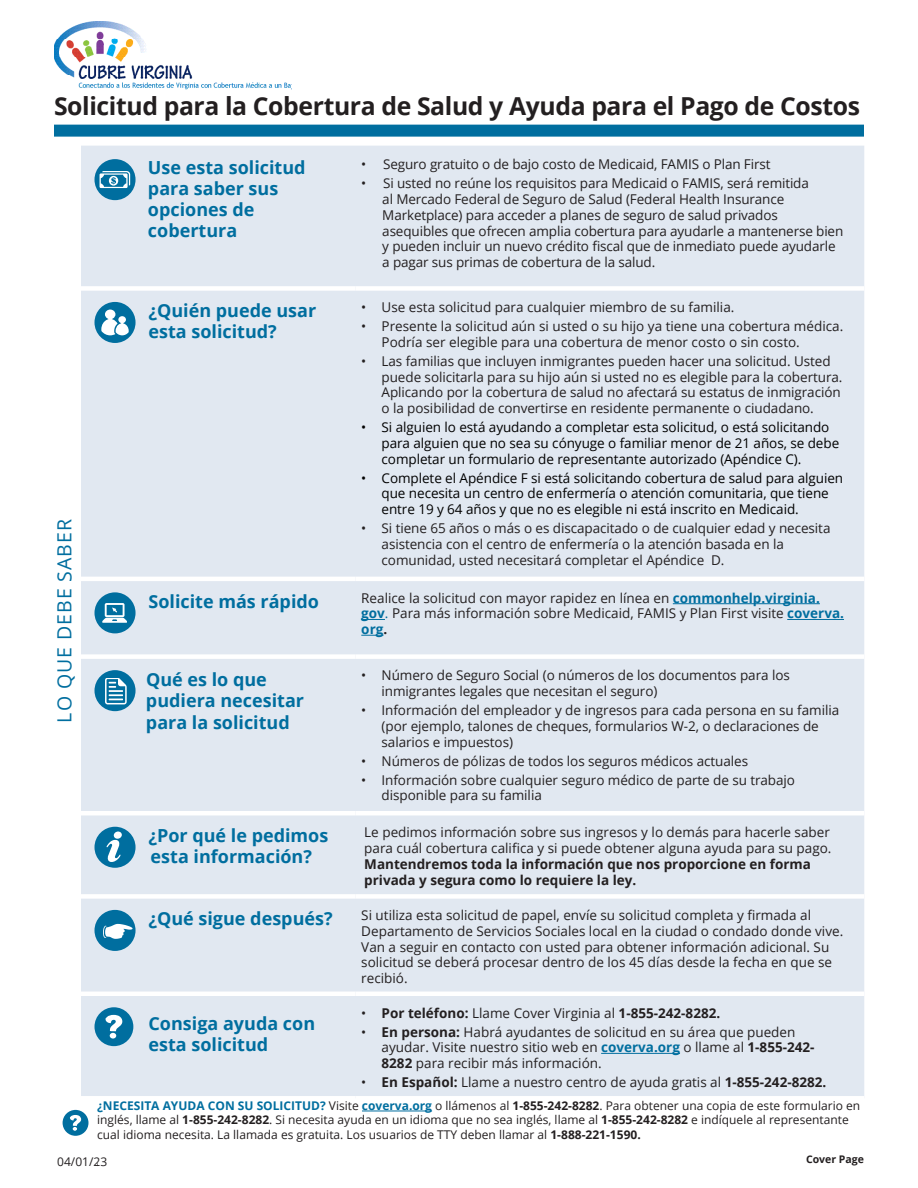
<style>
.page{position:relative;width:918px;height:1188px;background:#fff}
.page>*{position:absolute;margin:0;border:0;box-sizing:border-box;transform-origin:0 0}
.Section_Header{font:700 24.75px "Open Sans";letter-spacing:-.015em;color:#231f20}
.new_heading{font:19.5px "Open Sans";letter-spacing:.05em;color:#006e9f}
.header_page1{font:700 18px/21px "Open Sans";color:#006e9f}
.text_no_indent{font:700 18px/21px "Open Sans";color:#006e9f}
.text_no_indent-2{font:13.5px/15.8px "Open Sans";letter-spacing:-.005em;color:#231f20}
.t1{font:13.5px/15.8px "Open Sans";letter-spacing:-.005em;color:#000}
.t2{font:700 13.5px "Open Sans";color:#231f20}
.Section_Header-2{font:12px/14.7px "Open Sans";color:#231f20}
.text_no_indent-3{font:12px "Open Sans";color:#231f20}
.Section_Header-3{font:700 10.5px "Open Sans";color:#231f20}
.s1{font-weight:700;color:#006e9f}
.s2{color:#006e9f}
.s3{font-weight:700}
.s4{font-weight:400}
</style>
<div class="page">
<div style="left:63px;top:1110px;width:25px;height:26px;background:#006e9f;border-radius:50%"></div>
<svg style="left:70px;top:1115px;width:11px;height:16px"></svg>
<div style="left:81px;top:146px;width:783px;height:950px;background:#e1e8f1"></div>
<div style="left:81px;top:286px;width:274px;height:5px;background:#fff"></div>
<div style="left:355px;top:286px;width:509px;height:5px;background:#fff"></div>
<hr style="left:81px;top:577px;width:274px;height:4px;background:#fff">
<hr style="left:355px;top:577px;width:509px;height:4px;background:#fff">
<div style="left:81px;top:654px;width:274px;height:5px;background:#fff"></div>
<div style="left:355px;top:654px;width:509px;height:5px;background:#fff"></div>
<hr style="left:81px;top:811px;width:274px;height:4px;background:#fff">
<hr style="left:355px;top:811px;width:509px;height:4px;background:#fff">
<div style="left:81px;top:894px;width:274px;height:5px;background:#fff"></div>
<div style="left:355px;top:894px;width:509px;height:5px;background:#fff"></div>
<hr style="left:81px;top:992px;width:274px;height:4px;background:#fff">
<hr style="left:355px;top:992px;width:509px;height:4px;background:#fff">
<div style="left:94px;top:159px;width:42px;height:41px;background:#006e9f;border-radius:50%"></div>
<svg style="left:100px;top:171px;width:30px;height:17px"></svg>
<div style="left:94px;top:302px;width:42px;height:41px;background:#006e9f;border-radius:50%"></div>
<svg style="left:101px;top:310px;width:28px;height:25px"></svg>
<div style="left:94px;top:592px;width:42px;height:41px;background:#006e9f;border-radius:50%"></div>
<svg style="left:102px;top:603px;width:25px;height:20px"></svg>
<hr style="left:673px;top:603px;width:147px;height:1px;background:#006e9f">
<svg style="left:361px;top:619px;width:24px;height:1px"></svg>
<hr style="left:787px;top:619px;width:57px;height:1px;background:#006e9f">
<svg style="left:361px;top:635px;width:22px;height:1px"></svg>
<div style="left:94px;top:670px;width:42px;height:41px;background:#006e9f;border-radius:50%"></div>
<svg style="left:105px;top:678px;width:22px;height:26px"></svg>
<div style="left:94px;top:827px;width:42px;height:41px;background:#006e9f;border-radius:50%"></div>
<svg style="left:107px;top:832px;width:15px;height:30px"></svg>
<div style="left:94px;top:910px;width:42px;height:41px;background:#006e9f;border-radius:50%"></div>
<svg style="left:103px;top:924px;width:30px;height:15px"></svg>
<div style="left:95px;top:1007px;width:38px;height:39px;background:#006e9f;border-radius:50%"></div>
<svg style="left:105px;top:1015px;width:17px;height:24px"></svg>
<hr style="left:601px;top:1053px;width:79px;height:1px;background:#006e9f">
<img style="left:54px;top:22px;width:238px;height:67px">
<div style="left:54px;top:125px;width:810px;height:12px;background:#006e9f"></div>
<hr style="left:362px;top:1111px;width:70px;height:1px;background:#006e9f">
<p class="Section_Header" style="left:54px;top:88px;width:808px">Solicitud para la Cobertura de Salud y Ayuda para el Pago de Costos</p>
<p class="text_no_indent" style="left:148px;top:156px;width:159px">Use esta solicitud</p>
<p class="text_no_indent" style="left:148px;top:177px;width:132px">para saber sus opciones de cobertura</p>
<p class="text_no_indent-2" style="left:361px;top:156px;width:411px">• Seguro gratuito o de bajo costo de Medicaid, FAMIS o Plan First</p>
<p class="text_no_indent-2" style="left:382px;top:175px;width:463px;text-indent:-21px">• Si usted no reúne los requisitos para Medicaid o FAMIS, será remitida<br>al Mercado Federal de Seguro de Salud (Federal Health Insurance Marketplace) para acceder a planes de seguro de salud privados asequibles que ofrecen amplia cobertura para ayudarle a mantenerse bien y pueden incluir un nuevo crédito fiscal que de inmediato puede ayudarle a pagar sus primas de cobertura de la salud.</p>
<p class="new_heading" style="left:51px;top:723px;width:205px;rotate:-90deg">LO QUE DEBE SABER</p>
<p class="header_page1" style="left:148px;top:300px;width:169px">¿Quién puede usar esta solicitud?</p>
<p class="text_no_indent-2" style="left:361px;top:299px;width:375px">• Use esta solicitud para cualquier miembro de su familia.</p>
<p class="text_no_indent-2" style="left:382px;top:318px;width:463px;text-indent:-20px">• Presente la solicitud aún si usted o su hijo ya tiene una cobertura médica.<br>Podría ser elegible para una cobertura de menor costo o sin costo.</p>
<p class="text_no_indent-2" style="left:382px;top:353px;width:462px;text-indent:-20px">• Las familias que incluyen inmigrantes pueden hacer una solicitud. Usted puede solicitarla para su hijo aún si usted no es elegible para la cobertura.<br>Aplicando por la cobertura de salud no afectará su estatus de inmigración o la posibilidad de convertirse en residente permanente o ciudadano.</p>
<p class="t1" style="left:382px;top:419px;width:459px;text-indent:-20px">• Si alguien lo está ayudando a completar esta solicitud, o está solicitando para alguien que no sea su cónyuge o familiar menor de 21 años, se debe completar un formulario de representante autorizado (Apéndice C).</p>
<p class="t1" style="left:382px;top:470px;width:463px;text-indent:-20px">• Complete el Apéndice F si está solicitando cobertura de salud para alguien que necesita un centro de enfermería o atención comunitaria, que tiene entre 19 y 64 años y que no es elegible ni está inscrito en Medicaid.</p>
<p class="text_no_indent-2" style="left:382px;top:520px;width:450px;text-indent:-20px">• Si tiene 65 años o más o es discapacitado o de cualquier edad y necesita asistencia con el centro de enfermería o la atención basada en la comunidad, usted necesitará completar el Apéndice D.</p>
<p class="header_page1" style="left:148px;top:590px;width:172px">Solicite más rápido</p>
<p class="text_no_indent-2" style="left:361px;top:590px;width:484px">Realice la solicitud con mayor rapidez en línea en <span class="s1">commonhelp.virginia. gov</span><span class="s2">.</span> Para más información sobre Medicaid, FAMIS y Plan First visite <span class="s1">coverva. org</span><span class="s3">.</span></p>
<p class="header_page1" style="left:146px;top:668px;width:122px">Qué es lo que</p>
<p class="header_page1" style="left:146px;top:689px;width:160px">pudiera necesitar</p>
<p class="header_page1" style="left:146px;top:712px;width:145px">para la solicitud</p>
<p class="text_no_indent-2" style="left:382px;top:667px;width:410px;text-indent:-20px">• Número de Seguro Social (o números de los documentos para los inmigrantes legales que necesitan el seguro)</p>
<p class="text_no_indent-2" style="left:382px;top:702px;width:459px;text-indent:-20px">• Información del empleador y de ingresos para cada persona en su familia (por ejemplo, talones de cheques, formularios W-2, o declaraciones de salarios e impuestos)</p>
<p class="text_no_indent-2" style="left:361px;top:753px;width:388px">• Números de pólizas de todos los seguros médicos actuales</p>
<p class="text_no_indent-2" style="left:382px;top:772px;width:415px;text-indent:-20px">• Información sobre cualquier seguro médico de parte de su trabajo disponible para su familia</p>
<p class="header_page1" style="left:148px;top:825px;width:181px">¿Por qué le pedimos</p>
<p class="header_page1" style="left:151px;top:846px;width:163px">esta información?</p>
<p class="text_no_indent-2" style="left:364px;top:824px;width:469px">Le pedimos información sobre sus ingresos y lo demás para hacerle saber para cuál cobertura califica y si puede obtener alguna ayuda para su pago.<br><span class="s3">Mantendremos toda la información que nos proporcione en forma privada y segura como lo requiere la ley.</span></p>
<p class="header_page1" style="left:148px;top:908px;width:186px">¿Qué sigue después?</p>
<p class="text_no_indent-2" style="left:361px;top:907px;width:484px">Si utiliza esta solicitud de papel, envíe su solicitud completa y firmada al Departamento de Servicios Sociales local en la ciudad o condado donde vive.<br>Van a seguir en contacto con usted para obtener información adicional. Su solicitud se deberá procesar dentro de los 45 días desde la fecha en que se recibió.</p>
<p class="header_page1" style="left:148px;top:1012px;width:168px">Consiga ayuda con esta solicitud</p>
<p class="t2" style="left:361px;top:1003px;width:361px"><span class="s4">•</span> Por teléfono: <span class="s4">Llame Cover Virginia al</span> 1-855-242-8282.</p>
<p class="text_no_indent-2" style="left:382px;top:1023px;width:435px;text-indent:-20px">• <span class="s3">En persona:</span> Habrá ayudantes de solicitud en su área que pueden ayudar. Visite nuestro sitio web en <span class="s1">coverva.org</span> o llame al <span class="s3">1-855-242-<br>8282</span> para recibir más información.</p>
<p class="text_no_indent-2" style="left:361px;top:1074px;width:467px">• <span class="s3">En Español:</span> Llame a nuestro centro de ayuda gratis al <span class="s3">1-855-242-8282.</span></p>
<p class="Section_Header-2" style="left:97px;top:1098px;width:765px"><span class="s1">¿NECESITA AYUDA CON SU SOLICITUD?</span> Visite <span class="s1">coverva.org</span> o llámenos al <span class="s3">1-855-242-8282</span>. Para obtener una copia de este formulario en inglés, llame al <span class="s3">1-855-242-8282</span>. Si necesita ayuda en un idioma que no sea inglés, llame al <span class="s3">1-855-242-8282</span> e indíquele al representante cual idioma necesita. La llamada es gratuita. Los usuarios de TTY deben llamar al <span class="s3">1-888-221-1590.</span></p>
<p class="text_no_indent-3" style="left:57px;top:1153px;width:51px">04/01/23</p>
<p class="Section_Header-2" style="left:55px;top:1155px;width:45px">9/14/15</p>
<p class="Section_Header-3" style="left:806px;top:1152px;width:59px">Cover Page</p>
</div>
